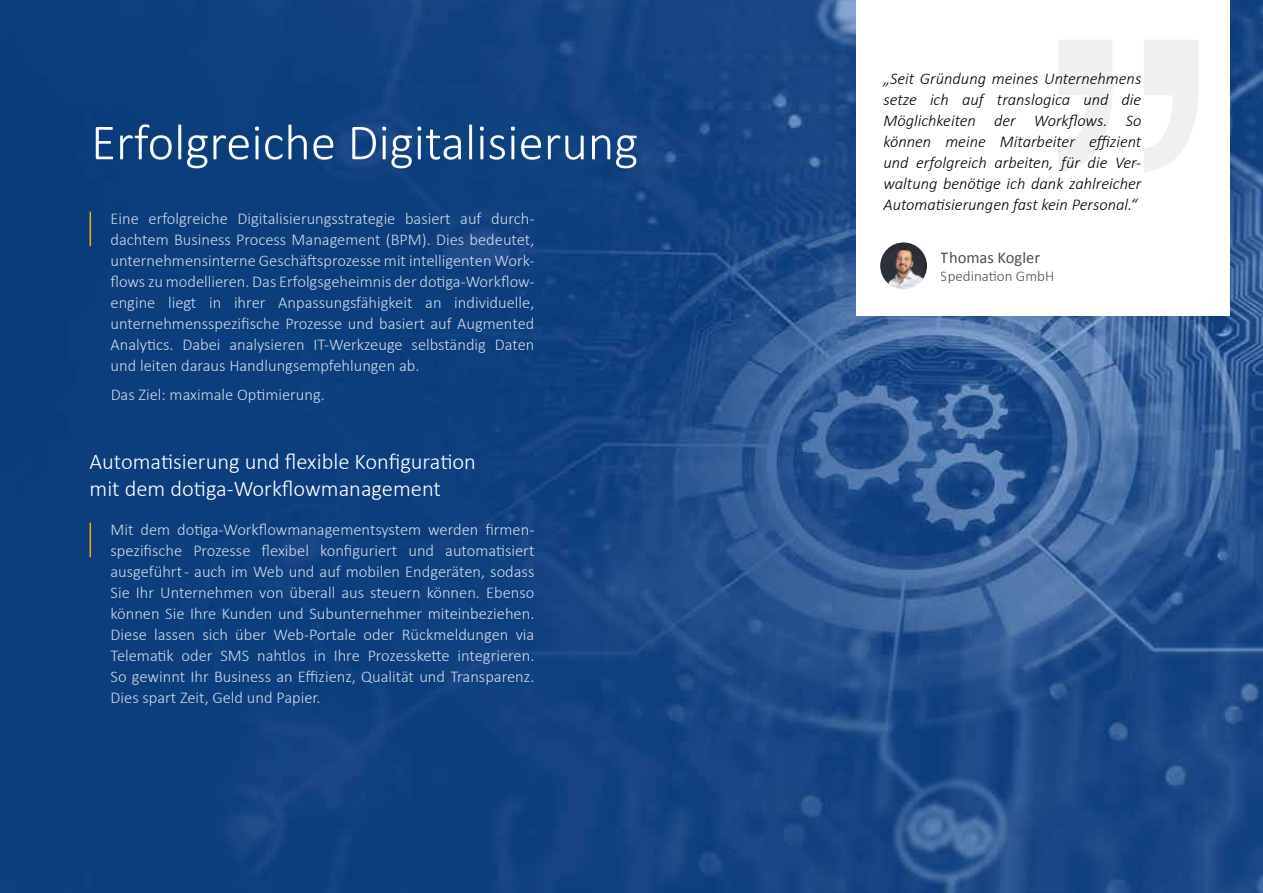
<style>
.page{position:relative;width:1263px;height:893px;background:#fff}
.page>*{position:absolute;margin:0;border:0;box-sizing:border-box;transform-origin:0 0}
.t1{font:300 51px "Calibri";color:#fff}
.t2{font:300 22.5px/27px "Calibri";color:#fff}
.t3{font:300 16.5px/21px "Calibri";color:#fff;text-align:justify}
.t4{font:italic 300 16.5px/21px "Calibri";color:#000;text-align:justify}
.t5{font:16.5px "Calibri";color:#000}
.t6{font:300 15px "Calibri";color:#000}
</style>
<div class="page">
<img style="left:0;top:0;width:1263px;height:893px">
<hr style="left:90px;top:523px;width:1px;height:34px;background:#f7a717">
<hr style="left:90px;top:212px;width:1px;height:34px;background:#f7a717">
<div style="left:844px;top:0;width:402px;height:333px;background:#000;opacity:.05"></div>
<div style="left:856px;top:0;width:373px;height:316px;background:#fff"></div>
<svg style="left:1058px;top:40px;width:140px;height:132px"></svg>
<img style="left:880px;top:242px;width:47px;height:47px;border-radius:23px">
<h1 class="t1" style="left:91px;top:111px;width:549px">Erfolgreiche Digitalisierung</h1>
<p class="t3" style="left:111px;top:208px;width:425px">Eine erfolgreiche Digitalisierungsstrategie basiert auf durch&shy;dachtem Business Process Management (BPM). Dies bedeutet, unternehmensinterne Geschäftsprozesse mit intelligenten Work&shy;flows zu modellieren. Das Erfolgsgeheimnis der dotiga-Workflow&shy;engine liegt in ihrer Anpassungsfähigkeit an individuelle, unternehmensspezifische Prozesse und basiert auf Augmented Analytics. Dabei analysieren IT-Werkzeuge selbständig Daten und leiten daraus Handlungsempfehlungen ab.</p>
<p class="t3" style="left:111px;top:383px;width:216px">Das Ziel: maximale Optimierung.</p>
<h2 class="t2" style="left:90px;top:448px;width:388px">Automatisierung und flexible Konfiguration mit dem dotiga-Workflowmanagement</h2>
<p class="t3" style="left:111px;top:519px;width:425px">Mit dem dotiga-Workflowmanagementsystem werden firmen&shy;spezifische Prozesse flexibel konfiguriert und automatisiert ausgeführt - auch im Web und auf mobilen Endgeräten, sodass Sie Ihr Unternehmen von überall aus steuern können. Ebenso können Sie Ihre Kunden und Subunternehmer miteinbeziehen.<br>Diese lassen sich über Web-Portale oder Rückmeldungen via Telematik oder SMS nahtlos in Ihre Prozesskette integrieren.<br>So gewinnt Ihr Business an Effizienz, Qualität und Transparenz.<br>Dies spart Zeit, Geld und Papier.</p>
<p class="t4" style="left:883px;top:68px;width:259px">„Seit Gründung meines Unternehmens setze ich auf translogica und die Möglichkeiten der Workflows. So können meine Mitarbeiter effizient und erfolgreich arbeiten, für die Ver&shy;waltung benötige ich dank zahlreicher Automatisierungen fast kein Personal.“</p>
<p class="t5" style="left:941px;top:246px;width:101px">Thomas Kogler</p>
<p class="t6" style="left:941px;top:267px;width:115px">Spedination GmbH</p>
</div>
